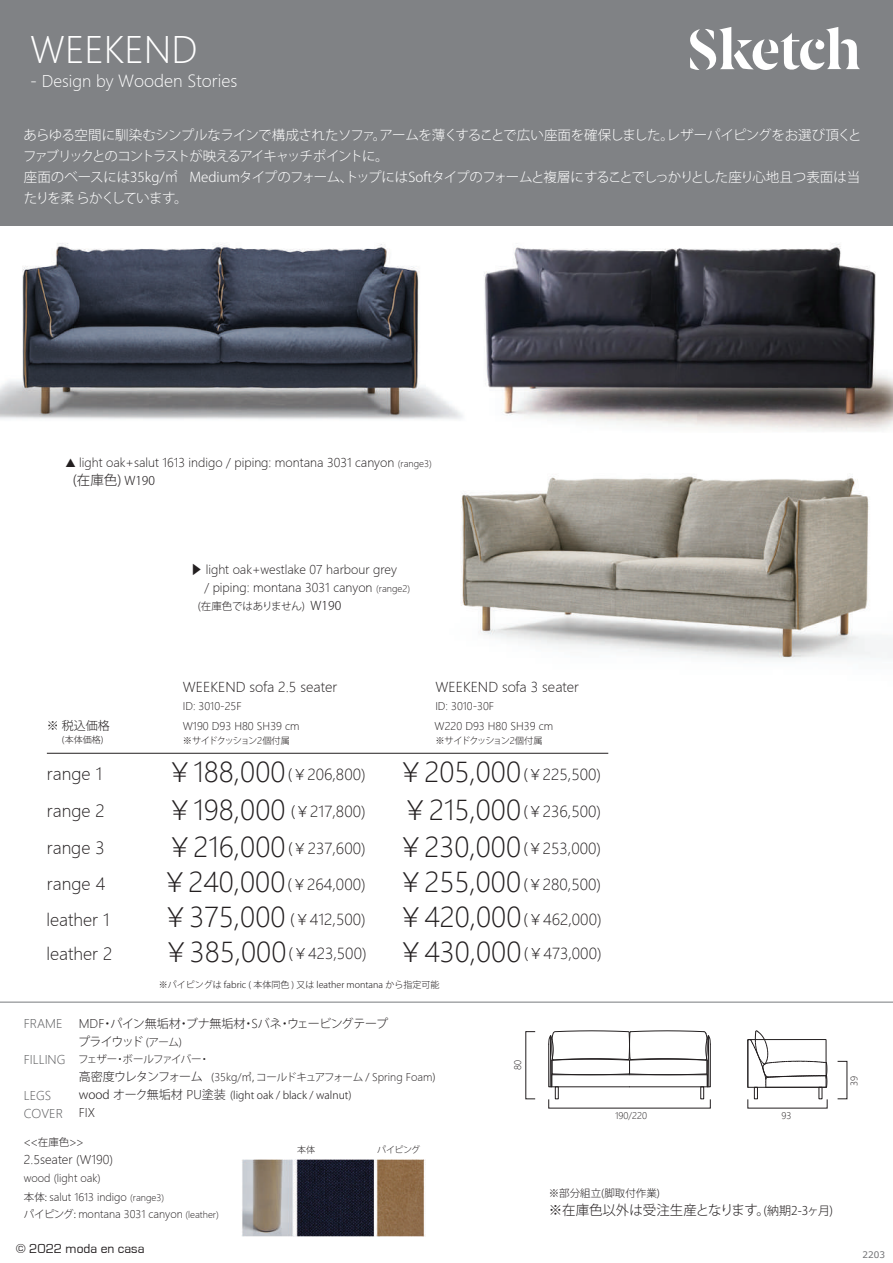
<style>
.page{position:relative;width:893px;height:1263px;background:#fff}
.page>*{position:absolute;margin:0;border:0;box-sizing:border-box;transform-origin:0 0}
.t1{font:36px "Microsoft Ya Hei UI Light";color:#fff}
.t2{font:27px/37px "Microsoft Ya Hei UI Light";color:#231f20;text-align:justify}
.t3{font:16.65px/34.5px "Microsoft Ya Hei UI Light";color:#231f20}
.t4{font:16.5px "Microsoft Ya Hei UI Light";color:#fff}
.t5{font:15px "Microsoft Ya Hei UI Light";color:#231f20}
.t6{font:300 13.5px/21px "Koz Go Pr 6 N";letter-spacing:-.05em;color:#fff}
.t7{font:13.5px "Microsoft Ya Hei UI Light";color:#231f20}
.t8{font:300 13.5px "Koz Go Pr 6 N";color:#231f20}
.t9{font:13.5px "Eurostile";color:#231f20}
.t10{font:12px/18px "Microsoft Ya Hei UI Light";color:#231f20}
.t11{font:300 12px/18px "Koz Go Pr 6 N";letter-spacing:-.03em;color:#231f20}
.t12{font:12px/18px "Microsoft Ya Hei UI Light";color:#57585a}
.t13{font:10.5px/20.1px "Microsoft Ya Hei UI Light";color:#231f20}
.t14{font:300 10.5px/18px "Koz Go Pr 6 N";color:#231f20}
.t15{font:300 10.5px "Koz Go Pr 6 N";letter-spacing:-.02em;color:#231f20}
.t16{font:300 9.3px "Koz Go Pr 6 N";letter-spacing:-.12em;color:#231f20}
.t17{font:300 9px "Koz Go Pr 6 N";color:#231f20}
.t18{font:9px "Microsoft Ya Hei UI Light";color:#231f20}
.t19{font:9px "Meiryo UI";color:#6c6d70}
.s1{font-size:16.05px}
.s2{font-size:9px}
.s3{font-size:12px}
.s4{font-family:"Koz Go Pr 6 N"}
.s5{font-family:"Microsoft Ya Hei UI Light";font-weight:400}
.s6{font-family:"Koz Go Pr 6 N";font-weight:300}
.s7{font-family:"Koz Go Pr 6 N";font-weight:300;font-size:27px}
.s8{font-size:27px}
.s9{font-size:10.5px}
.s10{font-family:"Microsoft Ya Hei UI Light";font-weight:400;font-size:12px}
</style>
<div class="page">
<img style="left:0;top:243px;width:893px;height:993px">
<div style="left:0;top:0;width:893px;height:225px;background:#808285"></div>
<hr style="left:0;top:1001px;width:893px;height:2px;background:#808285">
<hr style="left:47px;top:753px;width:561px;height:1px;background:#231f20">
<svg style="left:548px;top:1029px;width:163px;height:70px"></svg>
<svg style="left:747px;top:1030px;width:80px;height:69px"></svg>
<div style="left:754px;top:1087px;width:4px;height:12px;border:1px solid #231f20"></div>
<svg style="left:690px;top:27px;width:170px;height:43px"></svg>
<h1 class="t1" style="left:30px;top:26px;width:169px">WEEKEND</h1>
<p class="t4" style="left:30px;top:70px;width:209px"><span class="s1">- Design by</span> Wooden Stories</p>
<p class="t6" style="left:23px;top:125px;width:840px">あらゆる空間に馴染むシンプルなラインで構成されたソファ。アームを薄くすることで広い座面を確保しました。レザーパイピングをお選び頂くとファブリックとのコントラストが映えるアイキャッチポイントに。<br>座面のベースには35kg/㎡ Mediumタイプのフォーム、トップにはSoftタイプのフォームと複層にすることでしっかりとした座り心地且つ表面は当たりを柔 らかくしています。</p>
<p class="t10" style="left:65px;top:453px;width:368px">▲ light oak+salut 1613 indigo / piping: montana 3031 canyon <span class="s2">(range3)</span></p>
<p class="t8" style="left:73px;top:473px;width:84px">(在庫色) <span class="s3">W190</span></p>
<p class="t11" style="left:47px;top:717px;width:64px">※ 税込価格</p>
<p class="t17" style="left:62px;top:735px;width:43px">(本体価格)</p>
<p class="t3" style="left:47px;top:756px;width:57px">range 1</p>
<p class="t3" style="left:47px;top:794px;width:60px">range 2</p>
<p class="t3" style="left:47px;top:831px;width:60px">range 3</p>
<p class="t10" style="left:204px;top:560px;width:207px;text-indent:-14px"><span class="s4">▶</span> light oak+westlake 07 harbour grey<br>/ piping: montana 3031 canyon <span class="s2">(range2)</span></p>
<p class="t15" style="left:198px;top:600px;width:145px">(在庫色ではありません) <span class="s3">W190</span></p>
<p class="t7" style="left:183px;top:678px;width:156px">WEEKEND sofa 2.5 seater</p>
<p class="t13" style="left:183px;top:696px;width:118px">ID: 3010-25F<br>W190 D93 H80 SH39 cm</p>
<p class="t16" style="left:183px;top:736px;width:109px">※サイドクッション<span class="s5">2</span>個付属</p>
<h2 class="t2" style="left:166px;top:754px;width:121px"><span class="s6">￥</span>188,000<span class="s6">￥</span>198,000<span class="s6">￥</span>216,000</h2>
<p class="t5" style="left:288px;top:765px;width:79px"><span class="s6">(￥</span>206,800)</p>
<p class="t5" style="left:291px;top:802px;width:76px"><span class="s6">(￥</span>217,800)</p>
<p class="t5" style="left:288px;top:839px;width:79px"><span class="s6">(￥</span>237,600)</p>
<p class="t7" style="left:435px;top:678px;width:145px">WEEKEND sofa 3 seater</p>
<p class="t13" style="left:434px;top:696px;width:120px">ID: 3010-30F<br>W220 D93 H80 SH39 cm</p>
<p class="t16" style="left:435px;top:736px;width:109px">※サイドクッション<span class="s5">2</span>個付属</p>
<h2 class="t2" style="left:397px;top:754px;width:125px"><span class="s6">￥</span>205,000<span class="s6">￥</span>215,000<span class="s6">￥</span>230,000</h2>
<p class="t5" style="left:523px;top:765px;width:79px"><span class="s6">(￥</span>225,500)</p>
<p class="t5" style="left:523px;top:802px;width:79px"><span class="s6">(￥</span>236,500)</p>
<p class="t5" style="left:523px;top:839px;width:79px"><span class="s6">(￥</span>253,000)</p>
<p class="t3" style="left:47px;top:866px;width:60px">range 4</p>
<p class="t5" style="left:161px;top:874px;width:441px"><span class="s7">￥</span><span class="s8">240,000</span><span class="s6">(￥</span>264,000) <span class="s7">￥</span><span class="s8">255,000</span> <span class="s6">(￥</span>280,500)</p>
<p class="t3" style="left:46px;top:902px;width:67px">leather 1 leather 2</p>
<p class="t5" style="left:162px;top:909px;width:205px"><span class="s7">￥</span><span class="s8">375,000</span> <span class="s6">(￥</span>412,500)</p>
<p class="t5" style="left:397px;top:909px;width:206px"><span class="s7">￥</span><span class="s8">420,000</span><span class="s6">(￥</span>462,000)</p>
<p class="t5" style="left:397px;top:944px;width:206px"><span class="s7">￥</span><span class="s8">430,000</span> <span class="s6">(￥</span>473,000)</p>
<p class="t5" style="left:163px;top:944px;width:205px"><span class="s7">￥</span><span class="s8">385,000</span><span class="s6">(￥</span>423,500)</p>
<p class="t12" style="left:24px;top:1014px;width:40px">FRAME</p>
<p class="t12" style="left:24px;top:1050px;width:43px">FILLING</p>
<p class="t12" style="left:24px;top:1086px;width:41px">LEGS<br>COVER</p>
<p class="t17" style="left:159px;top:980px;width:282px">※パイピングは fabric ( 本体同色 ) 又は leather montana から指定可能</p>
<p class="t11" style="left:78px;top:1014px;width:311px"><span class="s5">MDF</span>・パイン無垢材・ブナ無垢材・<span class="s5">S</span>バネ・ウェービングテーププライウッド <span class="s9">(アーム)</span></p>
<p class="t14" style="left:78px;top:1050px;width:359px">フェザー・ボールファイバー・<br><span class="s3">高密度ウレタンフォーム</span> (<span class="s5">35kg/</span>㎥, コールドキュアフォーム / <span class="s5">Spring Foam</span>) <span class="s3">wood オーク無垢材</span> <span class="s10">PU</span><span class="s3">塗装</span> (light oak / black / walnut)</p>
<p class="t10" style="left:79px;top:1103px;width:18px">FIX</p>
<p class="t14" style="left:24px;top:1134px;width:61px">&lt;&lt;在庫色&gt;&gt;</p>
<p class="t10" style="left:24px;top:1151px;width:91px">2.5seater (W190)</p>
<p class="t13" style="left:24px;top:1169px;width:142px;line-height:18.9px">wood (light oak)<br><span class="s6">本体:</span> salut 1613 indigo <span class="s2">(range3)</span></p>
<p class="t13" style="left:24px;top:1204px;width:196px"><span class="s6">パイピング:</span> montana 3031 canyon <span class="s2">(leather)</span></p>
<p class="t9" style="left:16px;top:1241px;width:130px">© 2022 moda en casa</p>
<p class="t17" style="left:297px;top:1145px;width:19px">本体</p>
<p class="t17" style="left:377px;top:1145px;width:44px">パイピング</p>
<p class="t18" style="left:512px;top:1070px;width:12px;rotate:-90deg">80</p>
<p class="t18" style="left:615px;top:1110px;width:34px">190/220</p>
<p class="t18" style="left:781px;top:1110px;width:12px">93</p>
<p class="t18" style="left:848px;top:1086px;width:12px;rotate:-90deg">39</p>
<p class="t14" style="left:549px;top:1185px;width:113px">※部分組立(脚取付作業)</p>
<p class="t8" style="left:549px;top:1202px;width:286px">※在庫色以外は受注生産となります。<span class="s3">(納期2-3ヶ月)</span></p>
<p class="t19" style="left:862px;top:1248px;width:24px">2203</p>
</div>
